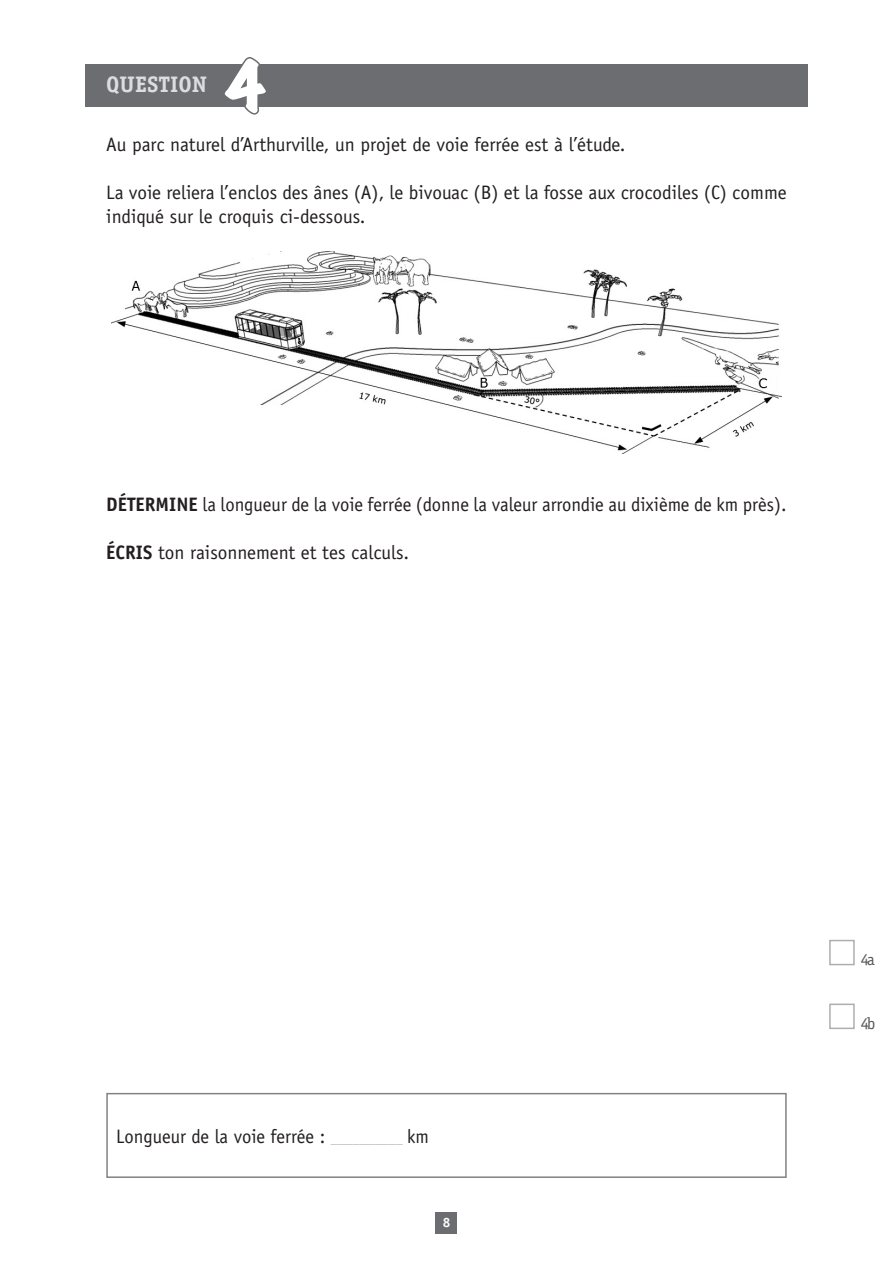
<style>
.page{position:relative;width:893px;height:1263px;background:#fff}
.page>*{position:absolute;margin:0;border:0;box-sizing:border-box;transform-origin:0 0}
.t1{font:expanded 60px "Marker Felt";color:#fff}
.t2{font:700 22.5px "Officina Serif";color:#dcdddf}
.t3{font:19.5px/24px "Officina Sans";color:#231f20}
.t4{font:19.5px "Officina Sans";color:#231f20;scale:.96 1}
.t5{font:16.5px "Officina Serif";color:#57585a}
.t6{font:700 13.5px "Officina Serif";color:#fff}
.s1{font-weight:700}
.s2{font-size:15px;color:#bcbdc0}
</style>
<div class="page">
<div style="left:436px;top:1212px;width:21px;height:21px;background:#6c6d70"></div>
<div style="left:85px;top:64px;width:723px;height:42px;background:#6c6d70"></div>
<svg style="left:222px;top:57px;width:47px;height:58px"></svg>
<div style="left:829px;top:1003px;width:26px;height:26px;border:2px solid #adaeb2"></div>
<div style="left:829px;top:940px;width:26px;height:25px;border:2px solid #adaeb2"></div>
<div style="left:106px;top:1093px;width:681px;height:85px;border:2px solid #808285"></div>
<img style="left:111px;top:252px;width:671px;height:201px">
<h1 class="t1" style="left:225px;top:39px;width:40px">4</h1>
<p class="t3" style="left:106px;top:132px;width:521px">Au parc naturel d’Arthurville, un projet de voie ferrée est à l’étude.</p>
<p class="t3" style="left:106px;top:180px;width:682px">La voie reliera l’enclos des ânes (A), le bivouac (B) et la fosse aux crocodiles (C) comme indiqué sur le croquis ci-dessous.</p>
<p class="t2" style="left:106px;top:71px;width:65px">QUESTION</p>
<p class="t4" style="left:106px;top:493px;width:710px"><span class="s1">DÉTERMINE</span> la longueur de la voie ferrée (donne la valeur arrondie au dixième de km près).</p>
<p class="t3" style="left:106px;top:540px;width:304px"><span class="s1">ÉCRIS</span> ton raisonnement et tes calculs.</p>
<p class="t4" style="left:116px;top:1125px;width:327px">Longueur de la voie ferrée : <span class="s2">__________</span> km</p>
<p class="t6" style="left:443px;top:1214px;width:9px">8</p>
<p class="t5" style="left:861px;top:950px;width:16px">4a</p>
<p class="t5" style="left:861px;top:1014px;width:16px">4b</p>
</div>
